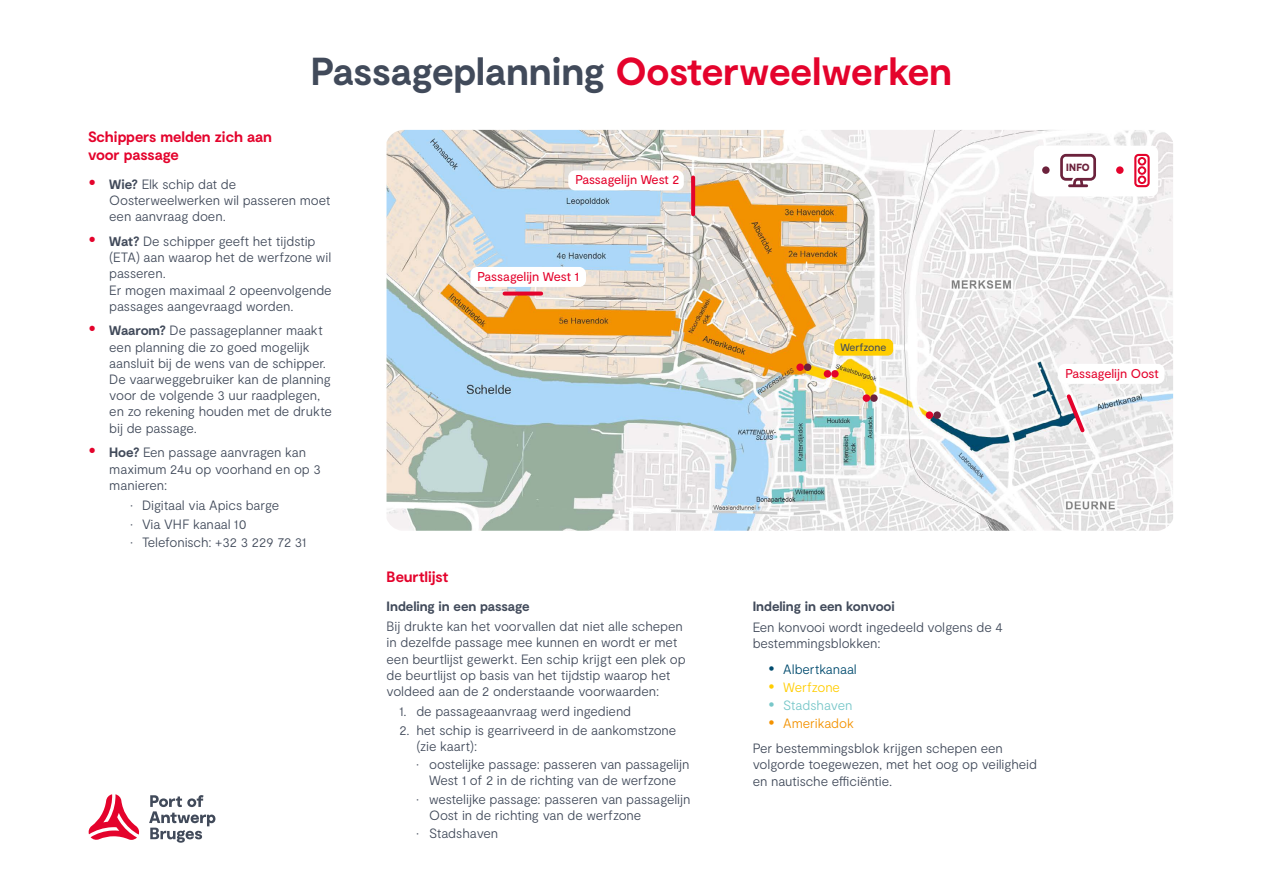
<style>
.page{position:relative;width:1263px;height:893px;background:#fff}
.page>*{position:absolute;margin:0;border:0;box-sizing:border-box;transform-origin:0 0}
.t1{font:700 39px "Moderat";letter-spacing:-.005em;color:#e4032c}
.t2{font:700 15px/18px "Moderat";letter-spacing:-.005em;color:#e4032c}
.t3{font:300 13.5px/16.2px "Moderat";letter-spacing:-.01em;color:#414a5a}
.t4{font:700 13.5px "Moderat";letter-spacing:-.005em;color:#414a5a}
.t5{font:300 13.5px "Moderat";color:#004b6e}
.t6{font:300 13.5px "Moderat";color:#78c7c9}
.t7{font:300 13.5px "Moderat";color:#f39200}
.t8{font:300 13.5px "Moderat";letter-spacing:-.01em;color:#ffcd00}
.t9{font:12.9px "Moderat";letter-spacing:-.005em;color:#e4032c}
.t10{font:10.8px "Moderat";letter-spacing:-.01em;color:#414a5a}
.t11{font:900 10.5px "Moderat";color:#6c223c;scale:.96 1}
.s1{color:#414a5a}
.s2{font-weight:700}
</style>
<div class="page">
<svg style="left:88px;top:794px;width:51px;height:46px"></svg>
<svg style="left:149px;top:795px;width:66px;height:48px"></svg>
<img style="left:386px;top:130px;width:787px;height:401px">
<svg style="left:691px;top:178px;width:4px;height:36px"></svg>
<svg style="left:504px;top:292px;width:37px;height:4px"></svg>
<svg style="left:1063px;top:391px;width:25px;height:45px"></svg>
<div style="left:1058px;top:364px;width:106px;height:20px;background:#fff;border-radius:7px"></div>
<div style="left:470px;top:267px;width:116px;height:20px;background:#fff;border-radius:7px"></div>
<div style="left:568px;top:170px;width:116px;height:20px;background:#fff;border-radius:7px"></div>
<div style="left:1034px;top:146px;width:124px;height:50px;background:#fff;border-radius:7px"></div>
<svg style="left:1060px;top:154px;width:36px;height:33px"></svg>
<svg style="left:1134px;top:154px;width:16px;height:33px"></svg>
<div style="left:1042px;top:166px;width:7px;height:8px;background:#6c223c;border-radius:50%"></div>
<div style="left:1116px;top:166px;width:7px;height:8px;background:#e4032c;border-radius:50%"></div>
<div style="left:804px;top:363px;width:7px;height:8px;background:#6c223c;border-radius:50%"></div>
<div style="left:796px;top:363px;width:8px;height:8px;background:#e4032c;border-radius:50%"></div>
<div style="left:831px;top:370px;width:8px;height:8px;background:#e4032c;border-radius:50%"></div>
<div style="left:824px;top:370px;width:7px;height:8px;background:#e4032c;border-radius:50%"></div>
<div style="left:870px;top:394px;width:8px;height:8px;background:#6c223c;border-radius:50%"></div>
<div style="left:863px;top:394px;width:7px;height:8px;background:#e4032c;border-radius:50%"></div>
<div style="left:926px;top:411px;width:7px;height:8px;background:#e4032c;border-radius:50%"></div>
<div style="left:834px;top:339px;width:59px;height:17px;background:#ffcd00;border-radius:6px"></div>
<div style="left:933px;top:411px;width:8px;height:8px;background:#6c223c;border-radius:50%"></div>
<h1 class="t1" style="left:311px;top:47px;width:643px"><span class="s1">Passageplanning</span> Oosterweelwerken</h1>
<p class="t2" style="left:88px;top:128px;width:185px">Schippers melden zich aan voor passage</p>
<p class="t3" style="left:109px;top:176px;width:223px"><span class="s2">Wie?</span> Elk schip dat de<br>Oosterweelwerken wil passeren moet een aanvraag doen.</p>
<p class="t3" style="left:109px;top:233px;width:224px"><span class="s2">Wat?</span> De schipper geeft het tijdstip (ETA) aan waarop het de werfzone wil passeren.<br>Er mogen maximaal 2 opeenvolgende passages aangevraagd worden.</p>
<p class="t3" style="left:109px;top:323px;width:224px"><span class="s2">Waarom?</span> De passageplanner maakt een planning die zo goed mogelijk aansluit bij de wens van de schipper.<br>De vaarweggebruiker kan de planning voor de volgende 3 uur raadplegen, en zo rekening houden met de drukte bij de passage.</p>
<p class="t3" style="left:109px;top:445px;width:213px"><span class="s2">Hoe?</span> Een passage aanvragen kan maximum 24u op voorhand en op 3 manieren:</p>
<p class="t3" style="left:131px;top:497px;width:150px">• Digitaal via Apics barge</p>
<p class="t3" style="left:131px;top:516px;width:118px">• Via VHF kanaal 10</p>
<p class="t3" style="left:131px;top:534px;width:177px">• Telefonisch: +32 3 229 72 31</p>
<p class="t9" style="left:575px;top:172px;width:105px">Passagelijn West 2</p>
<p class="t9" style="left:478px;top:268px;width:103px">Passagelijn West 1</p>
<p class="t2" style="left:387px;top:568px;width:63px">Beurtlijst</p>
<p class="t4" style="left:387px;top:597px;width:145px">Indeling in een passage</p>
<p class="t3" style="left:387px;top:618px;width:301px">Bij drukte kan het voorvallen dat niet alle schepen in dezelfde passage mee kunnen en wordt er met een beurtlijst gewerkt. Een schip krijgt een plek op de beurtlijst op basis van het tijdstip waarop het voldeed aan de 2 onderstaande voorwaarden:</p>
<p class="t3" style="left:399px;top:704px;width:233px">1. de passageaanvraag werd ingediend</p>
<p class="t3" style="left:416px;top:722px;width:261px;text-indent:-17px">2. het schip is gearriveerd in de aankomstzone (zie kaart):</p>
<p class="t3" style="left:416px;top:756px;width:275px;text-align:center">• oostelijke passage: passeren van passagelijn<br>West 1 of 2 in de richting van de werfzone</p>
<p class="t3" style="left:429px;top:791px;width:263px;text-indent:-13px">• westelijke passage: passeren van passagelijn<br>Oost in de richting van de werfzone</p>
<p class="t3" style="left:416px;top:825px;width:83px">• Stadshaven</p>
<p class="t10" style="left:840px;top:341px;width:47px">Werfzone</p>
<p class="t4" style="left:753px;top:598px;width:144px">Indeling in een konvooi</p>
<p class="t3" style="left:753px;top:619px;width:252px">Een konvooi wordt ingedeeld volgens de 4 bestemmingsblokken:</p>
<p class="t5" style="left:783px;top:661px;width:75px">Albertkanaal</p>
<p class="t8" style="left:783px;top:679px;width:58px">Werfzone</p>
<p class="t6" style="left:783px;top:697px;width:71px">Stadshaven</p>
<p class="t7" style="left:783px;top:715px;width:72px">Amerikadok</p>
<p class="t3" style="left:753px;top:740px;width:286px">Per bestemmingsblok krijgen schepen een volgorde toegewezen, met het oog op veiligheid en nautische efficiëntie.</p>
<p class="t11" style="left:1066px;top:161px;width:26px">INFO</p>
<p class="t9" style="left:1065px;top:366px;width:95px">Passagelijn Oost</p>
</div>
